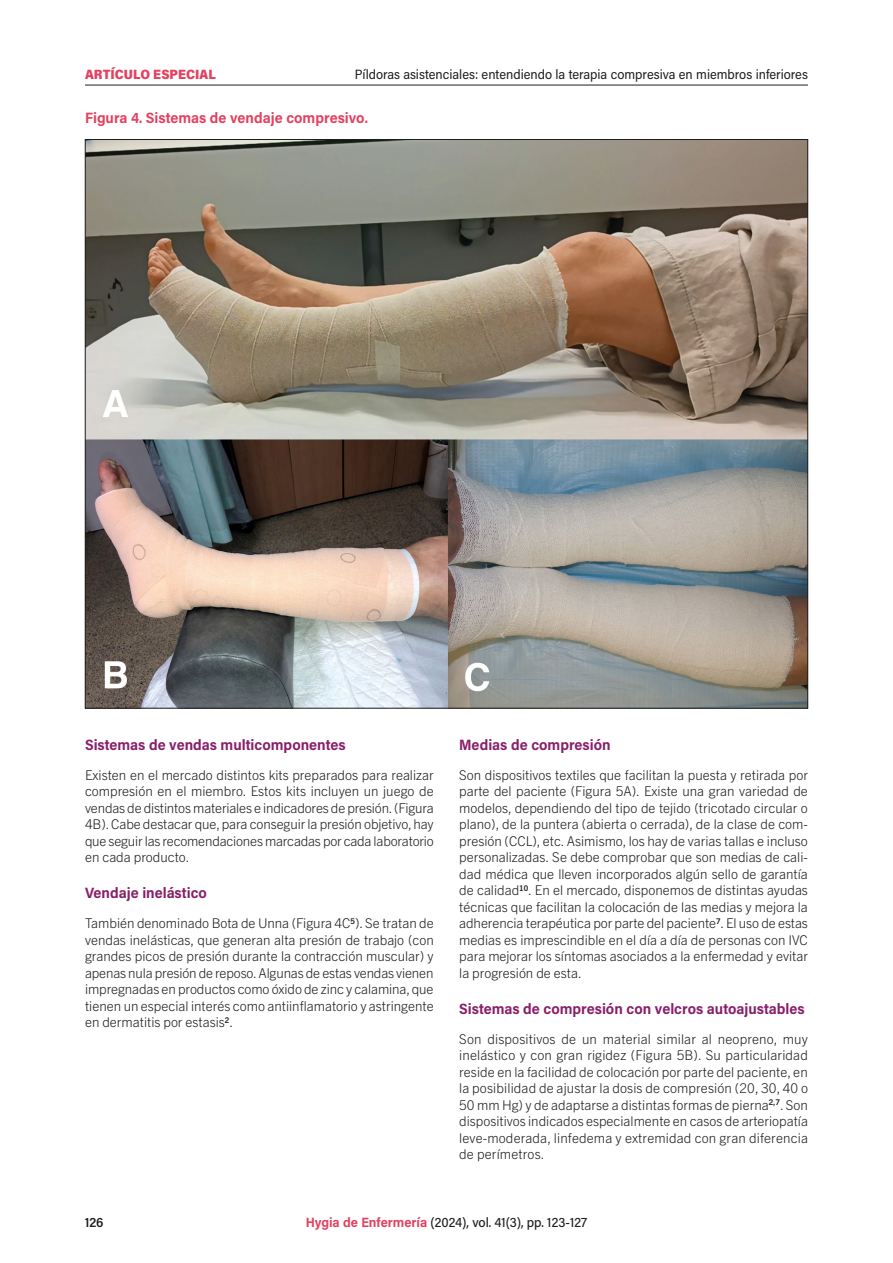
<style>
.page{position:relative;width:893px;height:1263px;background:#fff}
.page>*{position:absolute;margin:0;border:0;box-sizing:border-box;transform-origin:0 0}
.t1{font:700 15px "Acumin Pro Semi Cond";color:#881f6a}
.t2{font:700 15px "Acumin Pro Semi Cond";color:#e3415f}
.t3{font:300 13.5px/16.5px "Trade Gothic Next LT Pro";color:#1d1d1b;text-align:justify}
.t4{font:13.5px "Acumin Pro Semi Cond";color:#1d1d1b}
.t5{font:500 13.5px "Acumin Pro Semi Cond";color:#1d1d1b}
.t6{font:900 13.5px "Acumin Pro Semi Cond";letter-spacing:.005em;color:#e3415f}
.t7{font:600 13.5px "Acumin Pro Semi Cond";color:#1d1d1b}
.s1{font-weight:700;color:#e3415f}
</style>
<div class="page">
<hr style="left:85px;top:85px;width:723px;height:1px;background:#1d1d1b">
<img style="left:87px;top:141px;width:719px;height:565px">
<p class="t6" style="left:85px;top:65px;width:132px">ARTÍCULO ESPECIAL</p>
<p class="t4" style="left:355px;top:65px;width:455px">Píldoras asistenciales: entendiendo la terapia compresiva en miembros inferiores</p>
<p class="t2" style="left:85px;top:107px;width:284px">Figura 4. Sistemas de vendaje compresivo.</p>
<p class="t1" style="left:85px;top:734px;width:262px">Sistemas de vendas multicomponentes</p>
<p class="t3" style="left:85px;top:766px;width:350px">Existen en el mercado distintos kits preparados para realizar compresión en el miembro. Estos kits incluyen un juego de vendas de distintos materiales e indicadores de presión. (Figura 4B). Cabe destacar que, para conseguir la presión objetivo, hay que seguir las recomendaciones marcadas por cada laboratorio en cada producto.</p>
<p class="t1" style="left:85px;top:883px;width:123px">Vendaje inelástico</p>
<p class="t3" style="left:85px;top:914px;width:350px">También denominado Bota de Unna (Figura 4C<sup>5</sup>). Se tratan de vendas inelásticas, que generan alta presión de trabajo (con grandes picos de presión durante la contracción muscular) y apenas nula presión de reposo. Algunas de estas vendas vienen impregnadas en productos como óxido de zinc y calamina, que tienen un especial interés como antiinflamatorio y astringente en dermatitis por estasis<sup>2</sup>.</p>
<p class="t1" style="left:459px;top:734px;width:153px">Medias de compresión</p>
<p class="t3" style="left:459px;top:766px;width:350px">Son dispositivos textiles que facilitan la puesta y retirada por parte del paciente (Figura 5A). Existe una gran variedad de modelos, dependiendo del tipo de tejido (tricotado circular o plano), de la puntera (abierta o cerrada), de la clase de com&shy;presión (CCL), etc. Asimismo, los hay de varias tallas e incluso personalizadas. Se debe comprobar que son medias de cali&shy;dad médica que lleven incorporados algún sello de garantía de calidad<sup>10</sup>. En el mercado, disponemos de distintas ayudas técnicas que facilitan la colocación de las medias y mejora la adherencia terapéutica por parte del paciente<sup>7</sup>. El uso de estas medias es imprescindible en el día a día de personas con IVC para mejorar los síntomas asociados a la enfermedad y evitar la progresión de esta.</p>
<p class="t1" style="left:459px;top:998px;width:347px">Sistemas de compresión con velcros autoajustables</p>
<p class="t3" style="left:459px;top:1030px;width:350px">Son dispositivos de un material similar al neopreno, muy inelástico y con gran rigidez (Figura 5B). Su particularidad reside en la facilidad de colocación por parte del paciente, en la posibilidad de ajustar la dosis de compresión (20, 30, 40 o 50 mm Hg) y de adaptarse a distintas formas de pierna<sup>2,7</sup>. Son dispositivos indicados especialmente en casos de arteriopatía leve-moderada, linfedema y extremidad con gran diferencia de perímetros.</p>
<p class="t7" style="left:85px;top:1213px;width:20px">126</p>
<p class="t5" style="left:306px;top:1213px;width:283px"><span class="s1">Hygia de Enfermería</span> (2024), vol. 41(3), pp. 123-127</p>
</div>
